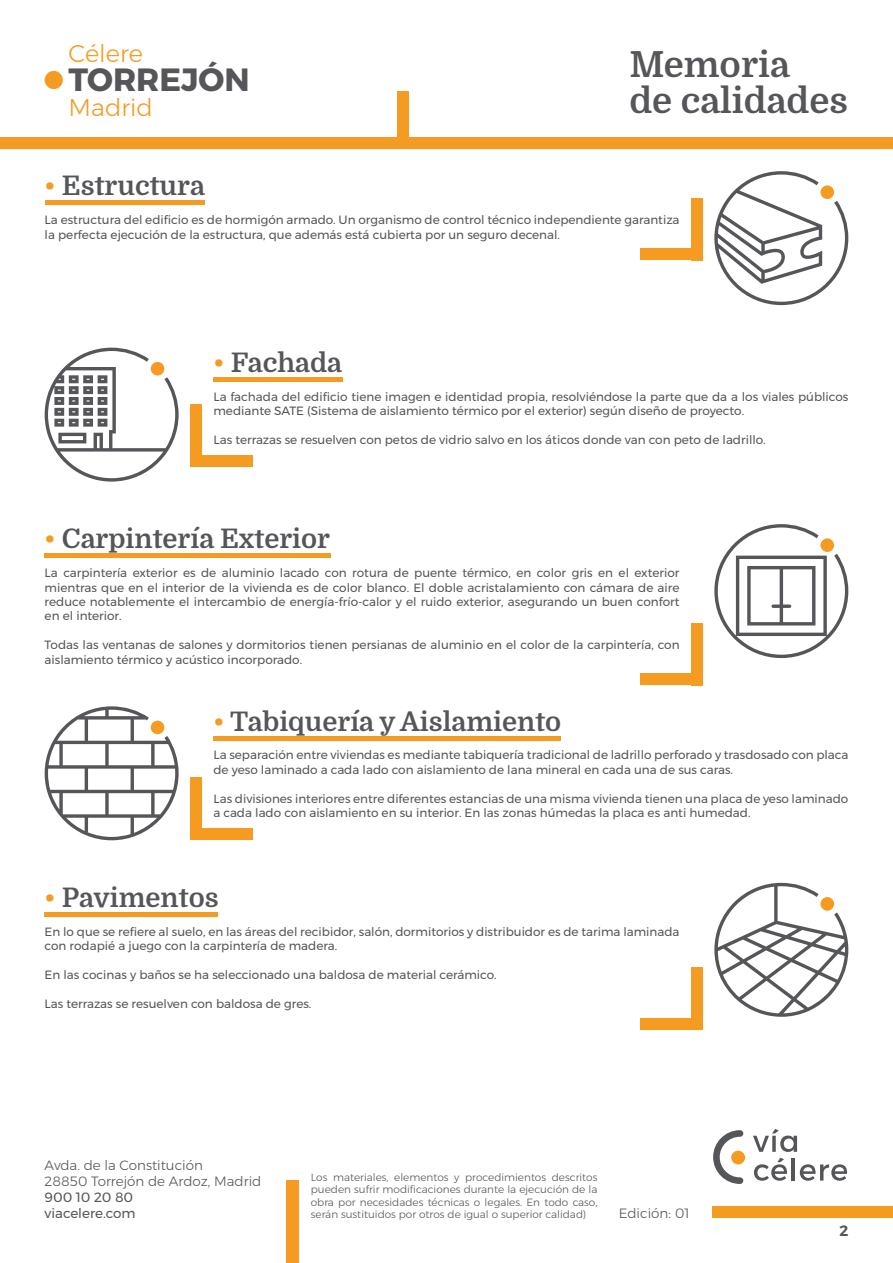
<style>
.page{position:relative;width:893px;height:1263px;background:#fff}
.page>*{position:absolute;margin:0;border:0;box-sizing:border-box;transform-origin:0 0}
.t1{font:700 36px/36px "Domine";color:#55565a}
.t2{font:700 32.1px "Montserrat";color:#55565a}
.t3{font:700 27px "Domine";color:#55565a}
.t4{font:300 24.15px "Montserrat";color:#f59b21}
.t5{font:600 15px "Montserrat";color:#55565a}
.t6{font:300 13.5px/16.2px "Montserrat";color:#55565a}
.t7{font:13.5px/16.2px "Montserrat";color:#55565a}
.t8{font:12px/14.4px "Montserrat";color:#55565a}
.t9{font:300 10.5px/12.6px "Montserrat";color:#55565a;text-align:justify}
.s1{color:#f59b21}
</style>
<div class="page">
<svg style="left:753px;top:1129px;width:44px;height:23px"></svg>
<svg style="left:754px;top:1158px;width:33px;height:23px"></svg>
<hr style="left:792px;top:1158px;width:3px;height:22px;background:#55565a">
<svg style="left:800px;top:1164px;width:47px;height:17px"></svg>
<div style="left:731px;top:1150px;width:14px;height:14px;background:#f59b21;border-radius:50%"></div>
<svg style="left:713px;top:1130px;width:30px;height:54px"></svg>
<div style="left:0;top:137px;width:893px;height:12px;background:#f59b21"></div>
<div style="left:712px;top:1206px;width:181px;height:12px;background:#f59b21"></div>
<div style="left:397px;top:92px;width:12px;height:46px;background:#f59b21"></div>
<div style="left:45px;top:71px;width:18px;height:18px;background:#f59b21;border-radius:50%"></div>
<div style="left:287px;top:1181px;width:12px;height:82px;background:#f59b21"></div>
<hr style="left:45px;top:201px;width:160px;height:4px;background:#f59b21">
<hr style="left:45px;top:554px;width:286px;height:4px;background:#f59b21">
<div style="left:45px;top:912px;width:173px;height:5px;background:#f59b21"></div>
<hr style="left:213px;top:377px;width:130px;height:4px;background:#f59b21">
<hr style="left:213px;top:736px;width:348px;height:4px;background:#f59b21">
<svg style="left:714px;top:171px;width:134px;height:134px"></svg>
<svg style="left:45px;top:348px;width:134px;height:134px"></svg>
<div style="left:640px;top:249px;width:62px;height:11px;background:#f59b21"></div>
<div style="left:691px;top:198px;width:11px;height:62px;background:#f59b21"></div>
<div style="left:640px;top:673px;width:62px;height:12px;background:#f59b21"></div>
<div style="left:691px;top:623px;width:11px;height:62px;background:#f59b21"></div>
<div style="left:640px;top:1018px;width:62px;height:12px;background:#f59b21"></div>
<div style="left:691px;top:968px;width:11px;height:62px;background:#f59b21"></div>
<div style="left:190px;top:404px;width:12px;height:62px;background:#f59b21"></div>
<div style="left:190px;top:455px;width:62px;height:11px;background:#f59b21"></div>
<div style="left:190px;top:777px;width:12px;height:62px;background:#f59b21"></div>
<div style="left:190px;top:828px;width:62px;height:11px;background:#f59b21"></div>
<svg style="left:714px;top:524px;width:134px;height:134px"></svg>
<svg style="left:44px;top:706px;width:135px;height:134px"></svg>
<svg style="left:714px;top:883px;width:134px;height:134px"></svg>
<h3 class="t4" style="left:69px;top:36px;width:76px">Célere</h3>
<h2 class="t2" style="left:69px;top:54px;width:183px">TORREJÓN</h2>
<h3 class="t4" style="left:69px;top:89px;width:86px">Madrid</h3>
<h3 class="t3" style="left:45px;top:171px;width:162px"><span class="s1">•</span> Estructura</h3>
<h1 class="t1" style="left:629px;top:47px;width:220px">Memoria<br>de calidades</h1>
<p class="t8" style="left:45px;top:213px;width:636px">La estructura del edificio es de hormigón armado. Un organismo de control técnico independiente garantiza la perfecta ejecución de la estructura, que además está cubierta por un seguro decenal.</p>
<h3 class="t3" style="left:213px;top:348px;width:130px"><span class="s1">•</span> Fachada</h3>
<p class="t8" style="left:213px;top:389px;width:636px">La fachada del edificio tiene imagen e identidad propia, resolviéndose la parte que da a los viales públicos mediante SATE (Sistema de aislamiento térmico por el exterior) según diseño de proyecto.</p>
<p class="t8" style="left:213px;top:432px;width:554px">Las terrazas se resuelven con petos de vidrio salvo en los áticos donde van con peto de ladrillo.</p>
<h3 class="t3" style="left:45px;top:524px;width:287px"><span class="s1">•</span> Carpintería Exterior</h3>
<p class="t8" style="left:45px;top:566px;width:636px;text-align:justify">La carpintería exterior es de aluminio lacado con rotura de puente térmico, en color gris en el exterior mientras que en el interior de la vivienda es de color blanco. El doble acristalamiento con cámara de aire reduce notablemente el intercambio de energía-frío-calor y el ruido exterior, asegurando un buen confort en el interior.</p>
<p class="t8" style="left:45px;top:638px;width:636px">Todas las ventanas de salones y dormitorios tienen persianas de aluminio en el color de la carpintería, con aislamiento térmico y acústico incorporado.</p>
<h3 class="t3" style="left:213px;top:706px;width:349px"><span class="s1">•</span> Tabiquería y Aislamiento</h3>
<p class="t8" style="left:213px;top:748px;width:636px">La separación entre viviendas es mediante tabiquería tradicional de ladrillo perforado y trasdosado con placa de yeso laminado a cada lado con aislamiento de lana mineral en cada una de sus caras.</p>
<p class="t8" style="left:213px;top:791px;width:636px">Las divisiones interiores entre diferentes estancias de una misma vivienda tienen una placa de yeso laminado a cada lado con aislamiento en su interior. En las zonas húmedas la placa es anti humedad.</p>
<h3 class="t3" style="left:45px;top:883px;width:175px"><span class="s1">•</span> Pavimentos</h3>
<p class="t8" style="left:45px;top:924px;width:636px">En lo que se refiere al suelo, en las áreas del recibidor, salón, dormitorios y distribuidor es de tarima laminada con rodapié a juego con la carpintería de madera.</p>
<p class="t8" style="left:45px;top:967px;width:453px">En las cocinas y baños se ha seleccionado una baldosa de material cerámico.</p>
<p class="t8" style="left:45px;top:996px;width:268px">Las terrazas se resuelven con baldosa de gres.</p>
<p class="t6" style="left:45px;top:1156px;width:218px">Avda. de la Constitución<br>28850 Torrejón de Ardoz, Madrid</p>
<p class="t7" style="left:45px;top:1189px;width:93px">900 10 20 80 viacelere.com</p>
<p class="t9" style="left:311px;top:1170px;width:288px">Los materiales, elementos y procedimientos descritos pueden sufrir modificaciones durante la ejecución de la obra por necesidades técnicas o legales. En todo caso, serán sustituidos por otros de igual o superior calidad)</p>
<p class="t6" style="left:619px;top:1205px;width:72px">Edición: 01</p>
<p class="t5" style="left:839px;top:1219px;width:10px">2</p>
</div>
